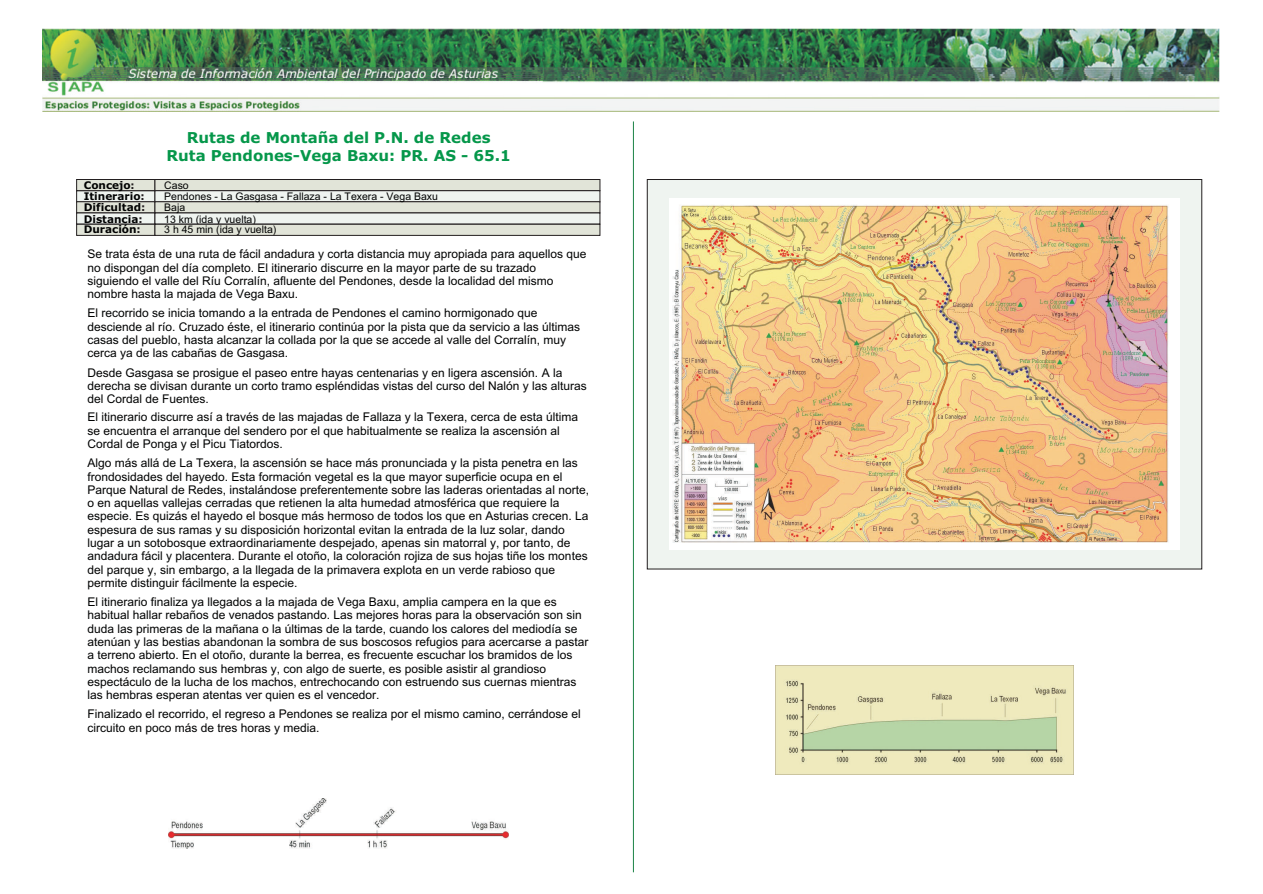
<style>
.page{position:relative;width:1263px;height:894px;background:#fff}
.page>*{position:absolute;margin:0;border:0;box-sizing:border-box;transform-origin:0 0}
.t1{font:700 15px/18.3px "Verdana";color:#05974a;text-align:center}
.t2{font:12px/13.4px "Arial Asturiana";color:#010202}
.t3{font:10.5px/11.2px "Arial Asturiana";color:#010202}
.t4{font:700 10.5px/11.1px "Verdana";color:#010202}
.s1{font-size:10.2px;color:#231f20}
.s2{color:#231f20}
.s3{font-size:10.35px;color:#231f20}
</style>
<div class="page">
<img style="left:776px;top:665px;width:297px;height:109px">
<img style="left:168px;top:799px;width:340px;height:49px">
<div style="left:647px;top:180px;width:555px;height:389px;background:#eff4f0"></div>
<img style="left:669px;top:199px;width:511px;height:351px">
<hr style="left:633px;top:121px;width:1px;height:751px;background:#1a8345">
<div style="left:76px;top:191px;width:79px;height:11px;background:#eff4f0;border:1px solid #231f20"></div>
<div style="left:76px;top:202px;width:79px;height:11px;background:#e1e4d8;border:1px solid #231f20"></div>
<div style="left:76px;top:213px;width:79px;height:11px;background:#eff4f0"></div>
<div style="left:76px;top:179px;width:79px;height:12px;background:#e1e4d8;border:1px solid #231f20"></div>
<div style="left:155px;top:179px;width:445px;height:12px;background:#e1e4d8;border:1px solid #231f20"></div>
<div style="left:155px;top:191px;width:445px;height:11px;background:#eff4f0;border:1px solid #231f20"></div>
<div style="left:155px;top:202px;width:445px;height:11px;background:#e1e4d8;border:1px solid #231f20"></div>
<div style="left:155px;top:213px;width:445px;height:11px;background:#eff4f0"></div>
<div style="left:76px;top:224px;width:79px;height:12px;background:#e1e4d8;border:1px solid #231f20"></div>
<div style="left:155px;top:224px;width:445px;height:12px;background:#e1e4d8;border:1px solid #231f20"></div>
<img style="left:43px;top:28px;width:1177px;height:84px">
<p class="t1" style="left:167px;top:130px;width:346px">Rutas de Montaña del P.N. de Redes<br>Ruta Pendones-Vega Baxu: PR. AS - 65.1</p>
<p class="t3" style="left:164px;top:191px;width:275px">Pendones - La Gasgasa - Fallaza - La Texera - Vega Baxu<br>Baja<br>13 km (ida y vuelta)</p>
<p class="t4" style="left:84px;top:180px;width:52px">Concejo<span class="s1">:</span></p>
<p class="t3" style="left:164px;top:180px;width:26px">Caso</p>
<p class="t4" style="left:84px;top:192px;width:63px">Itinerario<span class="s2">:<br></span>Dificultad<span class="s3">:<br></span>Distancia<span class="s2">:<br></span>Duración<span class="s2">:</span></p>
<p class="t3" style="left:164px;top:223px;width:114px">3 h 45 min (ida y vuelta)</p>
<p class="t2" style="left:87px;top:248px;width:500px">Se trata ésta de una ruta de fácil andadura y corta distancia muy apropiada para aquellos que no dispongan del día completo. El itinerario discurre en la mayor parte de su trazado siguiendo el valle del Ríu Corralín, afluente del Pendones, desde la localidad del mismo nombre hasta la majada de Vega Baxu.</p>
<p class="t2" style="left:87px;top:307px;width:494px">El recorrido se inicia tomando a la entrada de Pendones el camino hormigonado que desciende al río. Cruzado éste, el itinerario continúa por la pista que da servicio a las últimas casas del pueblo, hasta alcanzar la collada por la que se accede al valle del Corralín, muy cerca ya de las cabañas de Gasgasa.</p>
<p class="t2" style="left:87px;top:366px;width:501px">Desde Gasgasa se prosigue el paseo entre hayas centenarias y en ligera ascensión. A la derecha se divisan durante un corto tramo espléndidas vistas del curso del Nalón y las alturas del Cordal de Fuentes.</p>
<p class="t2" style="left:87px;top:411px;width:492px">El itinerario discurre así a través de las majadas de Fallaza y la Texera, cerca de esta última se encuentra el arranque del sendero por el que habitualmente se realiza la ascensión al<br>Cordal de Ponga y el Picu Tiatordos.</p>
<p class="t2" style="left:87px;top:457px;width:503px">Algo más allá de La Texera, la ascensión se hace más pronunciada y la pista penetra en las frondosidades del hayedo. Esta formación vegetal es la que mayor superficie ocupa en el Parque Natural de Redes, instalándose preferentemente sobre las laderas orientadas al norte, o en aquellas vallejas cerradas que retienen la alta humedad atmosférica que requiere la especie. Es quizás el hayedo el bosque más hermoso de todos los que en Asturias crecen. La espesura de sus ramas y su disposición horizontal evitan la entrada de la luz solar, dando lugar a un sotobosque extraordinariamente despejado, apenas sin matorral y, por tanto, de andadura fácil y placentera. Durante el otoño, la coloración rojiza de sus hojas tiñe los montes del parque y, sin embargo, a la llegada de la primavera explota en un verde rabioso que permite distinguir fácilmente la especie.</p>
<p class="t2" style="left:87px;top:595px;width:502px">El itinerario finaliza ya llegados a la majada de Vega Baxu, amplia campera en la que es habitual hallar rebaños de venados pastando. Las mejores horas para la observación son sin duda las primeras de la mañana o la últimas de la tarde, cuando los calores del mediodía se atenúan y las bestias abandonan la sombra de sus boscosos refugios para acercarse a pastar a terreno abierto. En el otoño, durante la berrea, es frecuente escuchar los bramidos de los machos reclamando sus hembras y, con algo de suerte, es posible asistir al grandioso espectáculo de la lucha de los machos, entrechocando con estruendo sus cuernas mientras las hembras esperan atentas ver quien es el vencedor.</p>
<p class="t2" style="left:87px;top:708px;width:495px">Finalizado el recorrido, el regreso a Pendones se realiza por el mismo camino, cerrándose el circuito en poco más de tres horas y media.</p>
</div>
